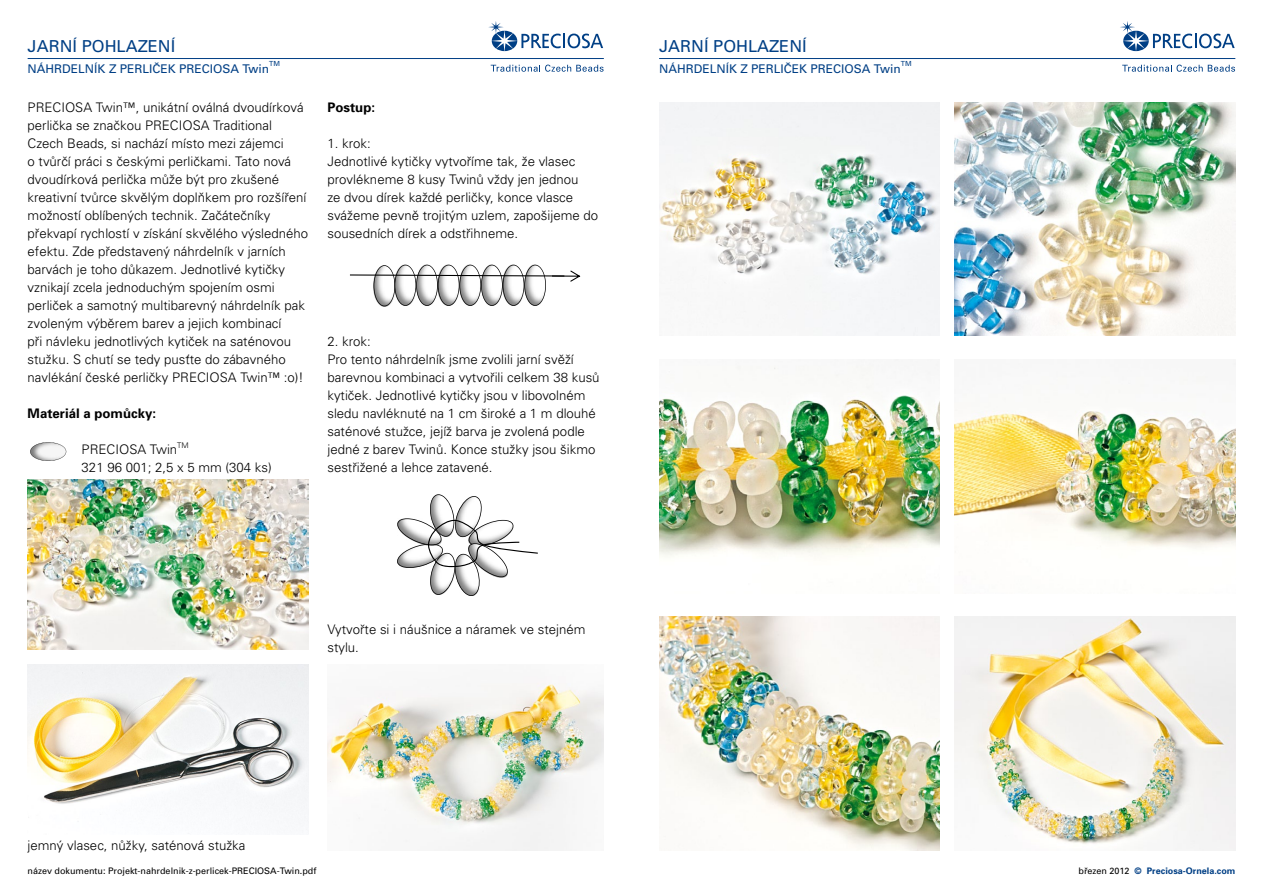
<style>
.page{position:relative;width:1263px;height:893px;background:#fff}
.page>*{position:absolute;margin:0;border:0;box-sizing:border-box;transform-origin:0 0}
.t1{font:16.5px "Univers CE";color:#003f85}
.t2{font:300 13.2px/18px "Univers CE";color:#000}
.t3{font:700 13.2px "Univers CE";color:#000}
.t4{font:12px "Univers CE";color:#003f85}
.t5{font:9px "Univers CE";color:#000}
.t6{font:700 9px "Univers CE";color:#003f85}
.t7{font:300 7.65px "Univers CE";color:#000}
.t8{font:7.05px "Univers CE";color:#003f85}
.s1{font-weight:400;color:#000}
</style>
<div class="page">
<hr style="left:28px;top:58px;width:576px;height:1px;background:#003f85">
<hr style="left:659px;top:58px;width:576px;height:1px;background:#003f85">
<svg style="left:491px;top:65px;width:113px;height:7px"></svg>
<svg style="left:488px;top:21px;width:115px;height:30px"></svg>
<svg style="left:1122px;top:65px;width:113px;height:7px"></svg>
<svg style="left:1120px;top:21px;width:115px;height:30px"></svg>
<svg style="left:30px;top:442px;width:36px;height:19px"></svg>
<img style="left:28px;top:480px;width:280px;height:170px">
<img style="left:28px;top:665px;width:280px;height:156px">
<img style="left:327px;top:683px;width:277px;height:167px">
<img style="left:659px;top:103px;width:281px;height:233px">
<img style="left:659px;top:359px;width:281px;height:198px">
<img style="left:955px;top:363px;width:280px;height:186px">
<img style="left:955px;top:617px;width:280px;height:233px">
<img style="left:659px;top:617px;width:281px;height:233px">
<img style="left:955px;top:102px;width:280px;height:234px">
<svg style="left:350px;top:265px;width:230px;height:41px"></svg>
<svg style="left:397px;top:494px;width:141px;height:102px"></svg>
<p class="t1" style="left:28px;top:37px;width:149px">JARNÍ POHLAZENÍ</p>
<p class="t1" style="left:659px;top:37px;width:149px">JARNÍ POHLAZENÍ</p>
<p class="t4" style="left:28px;top:62px;width:243px">NÁHRDELNÍK Z PERLIČEK PRECIOSA Twin</p>
<p class="t8" style="left:269px;top:60px;width:12px">TM</p>
<p class="t4" style="left:659px;top:62px;width:243px">NÁHRDELNÍK Z PERLIČEK PRECIOSA Twin</p>
<p class="t8" style="left:901px;top:60px;width:12px">TM</p>
<p class="t2" style="left:28px;top:99px;width:282px">PRECIOSA Twin™, unikátní oválná dvoudírková perlička se značkou PRECIOSA Traditional Czech Beads, si nachází místo mezi zájemci<br>o tvůrčí práci s českými perličkami. Tato nová dvoudírková perlička může být pro zkušené kreativní tvůrce skvělým doplňkem pro rozšíření možností oblíbených technik. Začátečníky překvapí rychlostí v získání skvělého výsledného efektu. Zde představený náhrdelník v jarních barvách je toho důkazem. Jednotlivé kytičky vznikají zcela jednoduchým spojením osmi perliček a samotný multibarevný náhrdelník pak zvoleným výběrem barev a jejich kombinací<br>při návleku jednotlivých kytiček na saténovou stužku. S chutí se tedy pusťte do zábavného navlékání české perličky PRECIOSA Twin™ :o)!</p>
<p class="t3" style="left:28px;top:406px;width:130px">Materiál a pomůcky:</p>
<p class="t2" style="left:82px;top:441px;width:97px">PRECIOSA Twin</p>
<p class="t7" style="left:177px;top:441px;width:13px">TM</p>
<p class="t2" style="left:82px;top:459px;width:192px">321 96 001; 2,5 x 5 mm (304 ks)</p>
<p class="t3" style="left:327px;top:100px;width:49px">Postup:</p>
<p class="t2" style="left:327px;top:135px;width:272px">1. krok:<br>Jednotlivé kytičky vytvoříme tak, že vlasec provlékneme 8 kusy Twinů vždy jen jednou<br>ze dvou dírek každé perličky, konce vlasce svážeme pevně trojitým uzlem, zapošijeme do sousedních dírek a odstřihneme.</p>
<p class="t2" style="left:327px;top:333px;width:274px">2. krok:<br>Pro tento náhrdelník jsme zvolili jarní svěží barevnou kombinaci a vytvořili celkem 38 kusů kytiček. Jednotlivé kytičky jsou v libovolném sledu navléknuté na 1 cm široké a 1 m dlouhé saténové stužce, jejíž barva je zvolená podle jedné z barev Twinů. Konce stužky jsou šikmo sestřižené a lehce zatavené.</p>
<p class="t2" style="left:327px;top:621px;width:259px">Vytvořte si i náušnice a náramek ve stejném stylu.</p>
<p class="t2" style="left:28px;top:837px;width:219px">jemný vlasec, nůžky, saténová stužka</p>
<p class="t5" style="left:28px;top:866px;width:290px">název dokumentu: Projekt-nahrdelnik-z-perlicek-PRECIOSA-Twin.pdf</p>
<p class="t6" style="left:1078px;top:866px;width:158px"><span class="s1">březen 2012</span> © Preciosa-Ornela.com</p>
</div>
